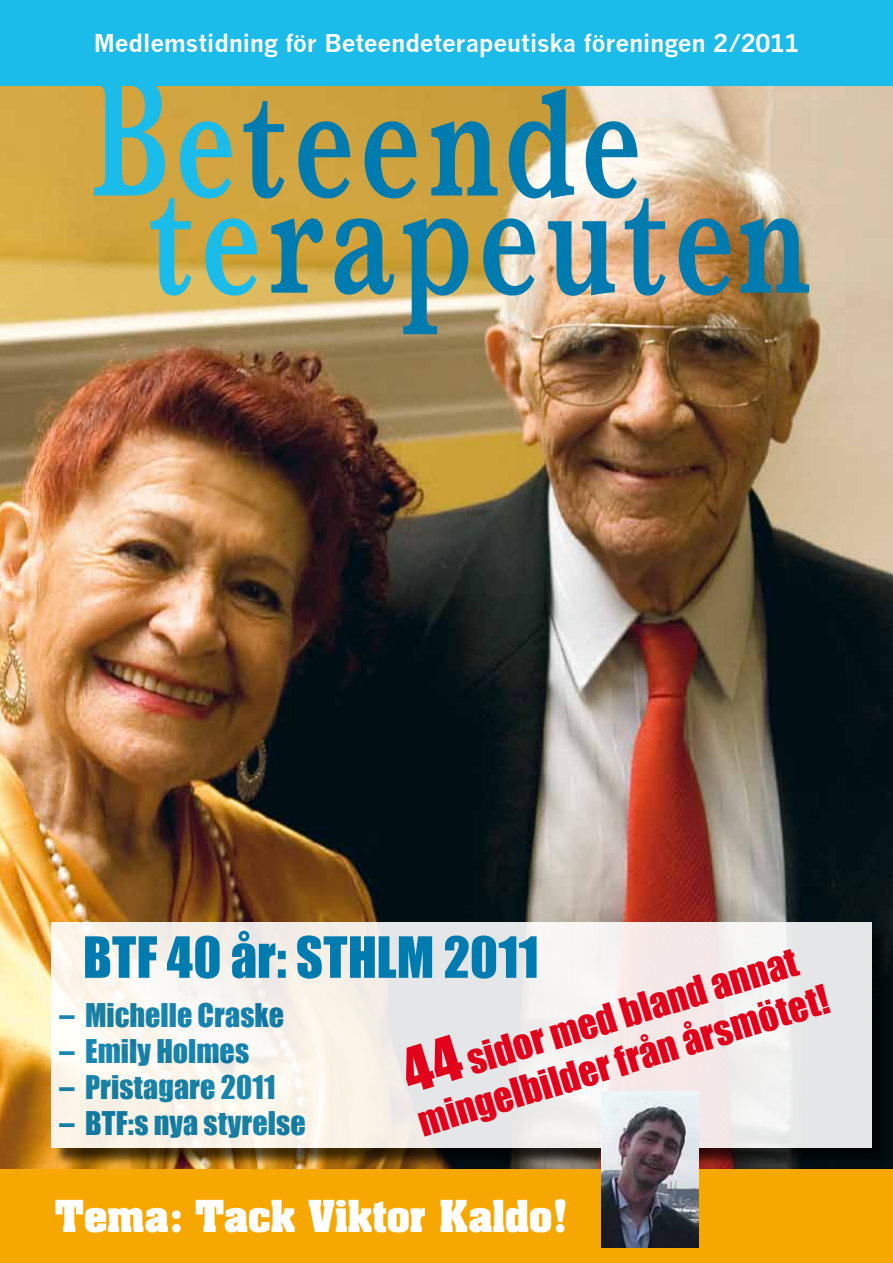
<style>
.page{position:relative;width:893px;height:1263px;background:#fff}
.page>*{position:absolute;margin:0;border:0;box-sizing:border-box;transform-origin:0 0}
.t1{font:52.5px "Impact";letter-spacing:.005em;color:#007bb0}
.t2{font:37.5px/45px "Impact";color:#e2001a}
.t3{font:700 37.5px "Aachen";color:#fff}
.t4{font:30px "Impact";color:#007bb0}
.t5{font:700 24px "News Gothic";letter-spacing:-.01em;color:#fff}
.s1{font-size:57px}
</style>
<div class="page">
<img style="left:0;top:85px;width:893px;height:1084px">
<svg style="left:679px;top:218px;width:51px;height:78px;background:#61817d"></svg>
<svg style="left:740px;top:218px;width:69px;height:75px;background:#4f838b"></svg>
<div style="left:0;top:1169px;width:893px;height:94px;background:#f7a800"></div>
<div style="left:0;top:0;width:893px;height:85px;background:#1bbbea"></div>
<svg style="left:94px;top:85px;width:572px;height:249px;background:#9fa880"></svg>
<div style="left:53px;top:925px;width:837px;height:242px;background:#000;opacity:.75"></div>
<svg style="left:51px;top:923px;width:821px;height:225px"></svg>
<img style="left:602px;top:1091px;width:97px;height:157px">
<p class="t5" style="left:94px;top:28px;width:707px">Medlemstidning för Beteendeterapeutiska föreningen 2/2011</p>
<h1 class="t1" style="left:83px;top:916px;width:457px">BTF 40 år: STHLM 2011</h1>
<p class="t2" style="left:399px;top:1057px;width:429px;rotate:-17deg"><span class="s1">44</span> sidor med bland annat mingelbilder från årsmötet!</p>
<p class="t4" style="left:60px;top:992px;width:226px">– Michelle Craske</p>
<p class="t4" style="left:60px;top:1028px;width:191px">– Emily Holmes</p>
<p class="t4" style="left:60px;top:1064px;width:218px">– Pristagare 2011</p>
<p class="t4" style="left:60px;top:1100px;width:248px">– BTF:s nya styrelse</p>
<p class="t3" style="left:55px;top:1189px;width:515px">Tema: Tack Viktor Kaldo!</p>
</div>
